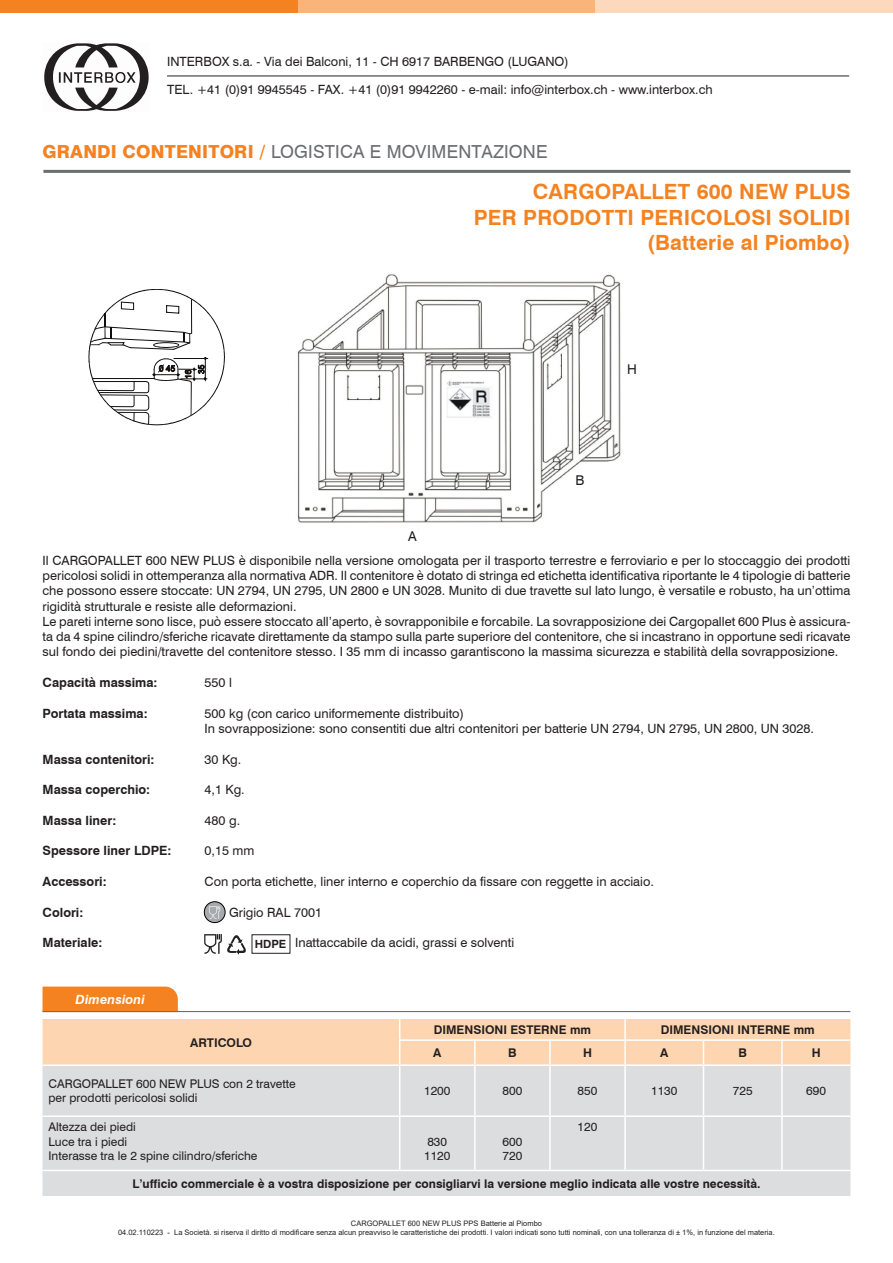
<style>
.page{position:relative;width:893px;height:1263px;background:#fff}
.page>*{position:absolute;margin:0;border:0;box-sizing:border-box;transform-origin:0 0}
.t1{font:700 21px/25.2px "Swiss 721 BT";letter-spacing:.01em;color:#f58220;text-align:right}
.t2{font:18px "Swiss 721 BT";letter-spacing:.01em;color:#6c6d70}
.t3{font:13.5px "Swiss 721 BT";color:#231f20}
.t4{font:12.75px/15.3px "Swiss 721 BT";color:#231f20}
.t5{font:700 12.75px "Swiss 721 BT";color:#231f20}
.t6{font:italic 700 12.75px "Swiss 721 BT";letter-spacing:.01em;color:#fff}
.t7{font:12px/14.4px "Swiss 721 BT";color:#231f20}
.t8{font:700 12px "Swiss 721 BT";color:#231f20}
.t9{font:7.5px/9px "Arial";color:#231f20;text-align:center}
.s1{font-weight:800;color:#f58220}
.s2{font-weight:700;font-size:11.25px}
</style>
<div class="page">
<div style="left:0;top:0;width:298px;height:13px;background:#f58220"></div>
<div style="left:298px;top:0;width:297px;height:13px;background:#f9b479"></div>
<div style="left:595px;top:0;width:298px;height:13px;background:#fcd9bc"></div>
<hr style="left:43px;top:170px;width:807px;height:3px;background:#6c6d70">
<div style="left:43px;top:1066px;width:807px;height:130px;background:#dcdddf"></div>
<hr style="left:43px;top:1170px;width:357px;height:1px;background:#fff">
<hr style="left:43px;top:1115px;width:357px;height:2px;background:#fff">
<hr style="left:400px;top:1115px;width:75px;height:2px;background:#fff">
<hr style="left:475px;top:1115px;width:75px;height:2px;background:#fff">
<hr style="left:550px;top:1115px;width:75px;height:2px;background:#fff">
<hr style="left:625px;top:1115px;width:78px;height:2px;background:#fff">
<hr style="left:703px;top:1115px;width:79px;height:2px;background:#fff">
<hr style="left:782px;top:1115px;width:68px;height:2px;background:#fff">
<hr style="left:399px;top:1066px;width:1px;height:49px;background:#fff">
<hr style="left:399px;top:1117px;width:1px;height:53px;background:#fff">
<hr style="left:400px;top:1170px;width:75px;height:1px;background:#fff">
<hr style="left:474px;top:1066px;width:2px;height:49px;background:#fff">
<hr style="left:474px;top:1117px;width:2px;height:53px;background:#fff">
<hr style="left:475px;top:1170px;width:75px;height:1px;background:#fff">
<hr style="left:549px;top:1066px;width:2px;height:49px;background:#fff">
<hr style="left:549px;top:1117px;width:2px;height:53px;background:#fff">
<hr style="left:550px;top:1170px;width:75px;height:1px;background:#fff">
<hr style="left:624px;top:1066px;width:2px;height:49px;background:#fff">
<hr style="left:624px;top:1117px;width:2px;height:53px;background:#fff">
<hr style="left:625px;top:1170px;width:78px;height:1px;background:#fff">
<hr style="left:703px;top:1066px;width:1px;height:49px;background:#fff">
<hr style="left:703px;top:1117px;width:1px;height:53px;background:#fff">
<hr style="left:703px;top:1170px;width:79px;height:1px;background:#fff">
<hr style="left:781px;top:1066px;width:2px;height:49px;background:#fff">
<hr style="left:781px;top:1117px;width:2px;height:53px;background:#fff">
<hr style="left:782px;top:1170px;width:68px;height:1px;background:#fff">
<div style="left:43px;top:1019px;width:807px;height:46px;background:#fdd5b0"></div>
<hr style="left:625px;top:1064px;width:78px;height:2px;background:#fff">
<div style="left:43px;top:986px;width:135px;height:25px;background:#f58220"></div>
<hr style="left:43px;top:1011px;width:807px;height:1px;background:#6c6d70">
<svg style="left:204px;top:902px;width:21px;height:20px"></svg>
<div style="left:204px;top:901px;width:21px;height:22px;border:1px solid #000;border-radius:50%"></div>
<svg style="left:209px;top:906px;width:11px;height:12px"></svg>
<img style="left:204px;top:934px;width:18px;height:19px">
<img style="left:227px;top:935px;width:19px;height:20px">
<div style="left:252px;top:934px;width:38px;height:19px;border:1px solid #231f20"></div>
<img style="left:297px;top:274px;width:324px;height:249px">
<svg style="left:89px;top:289px;width:136px;height:136px"></svg>
<svg style="left:44px;top:43px;width:105px;height:68px"></svg>
<hr style="left:167px;top:76px;width:682px;height:1px;background:#231f20">
<p class="t4" style="left:167px;top:54px;width:403px">INTERBOX s.a. - Via dei Balconi, 11 - CH 6917 BARBENGO (LUGANO)</p>
<p class="t4" style="left:167px;top:82px;width:547px">TEL. +41 (0)91 9945545 - FAX. +41 (0)91 9942260 - e-mail: info@interbox.ch - www.interbox.ch</p>
<h2 class="t2" style="left:43px;top:141px;width:507px"><span class="s1">GRANDI CONTENITORI /</span> LOGISTICA E MOVIMENTAZIONE</h2>
<h1 class="t1" style="left:474px;top:179px;width:378px">CARGOPALLET 600 NEW PLUS<br>PER PRODOTTI PERICOLOSI SOLIDI (Batterie al Piombo)</h1>
<p class="t3" style="left:408px;top:528px;width:10px">A</p>
<p class="t3" style="left:575px;top:472px;width:10px">B</p>
<p class="t3" style="left:627px;top:361px;width:11px">H</p>
<p class="t4" style="left:43px;top:552px;width:809px">Il CARGOPALLET 600 NEW PLUS è disponibile nella versione omologata per il trasporto terrestre e ferroviario e per lo stoccaggio dei prodotti pericolosi solidi in ottemperanza alla normativa ADR. Il contenitore è dotato di stringa ed etichetta identificativa riportante le 4 tipologie di batterie che possono essere stoccate: UN 2794, UN 2795, UN 2800 e UN 3028. Munito di due travette sul lato lungo, è versatile e robusto, ha un’ottima rigidità strutturale e resiste alle deformazioni.<br>Le pareti interne sono lisce, può essere stoccato all’aperto, è sovrapponibile e forcabile. La sovrapposizione dei Cargopallet 600 Plus è assicura&shy;ta da 4 spine cilindro/sferiche ricavate direttamente da stampo sulla parte superiore del contenitore, che si incastrano in opportune sedi ricavate sul fondo dei piedini/travette del contenitore stesso. I 35 mm di incasso garantiscono la massima sicurezza e stabilità della sovrapposizione.</p>
<p class="t5" style="left:43px;top:675px;width:116px">Capacità massima:</p>
<p class="t4" style="left:205px;top:675px;width:29px">550 l</p>
<p class="t5" style="left:43px;top:705px;width:106px">Portata massima:</p>
<p class="t4" style="left:205px;top:705px;width:611px">500 kg (con carico uniformemente distribuito)<br>In sovrapposizione: sono consentiti due altri contenitori per batterie UN 2794, UN 2795, UN 2800, UN 3028.</p>
<p class="t5" style="left:43px;top:751px;width:113px">Massa contenitori:</p>
<p class="t4" style="left:205px;top:751px;width:38px">30 Kg.</p>
<p class="t5" style="left:43px;top:782px;width:109px">Massa coperchio:</p>
<p class="t4" style="left:205px;top:782px;width:42px">4,1 Kg.</p>
<p class="t5" style="left:43px;top:812px;width:75px">Massa liner:</p>
<p class="t4" style="left:205px;top:812px;width:37px">480 g.</p>
<p class="t5" style="left:43px;top:843px;width:130px">Spessore liner LDPE:</p>
<p class="t4" style="left:205px;top:843px;width:51px">0,15 mm</p>
<p class="t5" style="left:43px;top:874px;width:66px">Accessori:</p>
<p class="t4" style="left:205px;top:874px;width:451px">Con porta etichette, liner interno e coperchio da fissare con reggette in acciaio.</p>
<p class="t5" style="left:43px;top:904px;width:42px">Colori:</p>
<p class="t4" style="left:229px;top:904px;width:95px">Grigio RAL 7001</p>
<p class="t5" style="left:43px;top:935px;width:61px">Materiale:</p>
<p class="t4" style="left:255px;top:935px;width:261px"><span class="s2">HDPE</span> Inattaccabile da acidi, grassi e solventi</p>
<p class="t6" style="left:76px;top:992px;width:71px">Dimensioni</p>
<p class="t8" style="left:190px;top:1035px;width:64px">ARTICOLO</p>
<p class="t8" style="left:434px;top:1022px;width:159px">DIMENSIONI ESTERNE mm</p>
<p class="t8" style="left:661px;top:1022px;width:156px">DIMENSIONI INTERNE mm</p>
<p class="t8" style="left:433px;top:1046px;width:10px">A</p>
<p class="t8" style="left:508px;top:1046px;width:10px">B</p>
<p class="t8" style="left:583px;top:1046px;width:10px">H</p>
<p class="t8" style="left:660px;top:1046px;width:10px">A</p>
<p class="t8" style="left:738px;top:1046px;width:10px">B</p>
<p class="t8" style="left:812px;top:1046px;width:10px">H</p>
<p class="t7" style="left:49px;top:1076px;width:249px">CARGOPALLET 600 NEW PLUS con 2 travette per prodotti pericolosi solidi</p>
<p class="t7" style="left:424px;top:1084px;width:28px">1200</p>
<p class="t7" style="left:502px;top:1084px;width:21px">800</p>
<p class="t7" style="left:578px;top:1084px;width:21px">850</p>
<p class="t7" style="left:651px;top:1084px;width:28px">1130</p>
<p class="t7" style="left:733px;top:1084px;width:21px">725</p>
<p class="t7" style="left:806px;top:1084px;width:21px">690</p>
<p class="t7" style="left:49px;top:1120px;width:211px">Altezza dei piedi<br>Luce tra i piedi<br>Interasse tra le 2 spine cilindro/sferiche</p>
<p class="t7" style="left:578px;top:1120px;width:21px">120</p>
<p class="t7" style="left:424px;top:1134px;width:28px">830<br>1120</p>
<p class="t7" style="left:502px;top:1134px;width:21px">600<br>720</p>
<p class="t8" style="left:132px;top:1176px;width:630px">L’ufficio commerciale è a vostra disposizione per consigliarvi la versione meglio indicata alle vostre necessità.</p>
<p class="t9" style="left:118px;top:1219px;width:658px">CARGOPALLET 600 NEW PLUS PPS Batterie al Piombo<br>04.02.110223 - La Società. si riserva il diritto di modificare senza alcun preavviso le caratteristiche dei prodotti. I valori indicati sono tutti nominali, con una tolleranza di ± 1%, in funzione del materia.</p>
</div>
